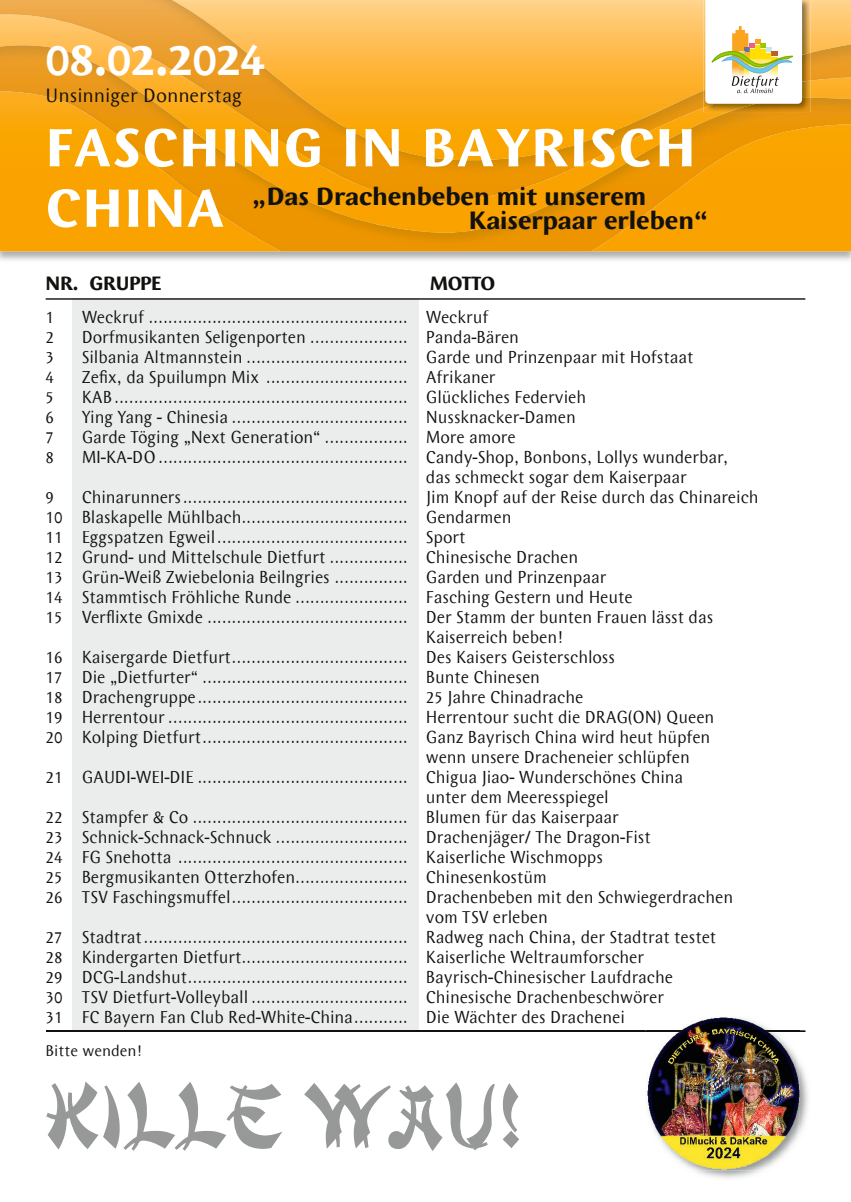
<style>
.page{position:relative;width:851px;height:1202px;background:#fff}
.page>*{position:absolute;margin:0;border:0;box-sizing:border-box;transform-origin:0 0}
.t1{font:90px "Deng Thick";color:#979998}
.t2{font:700 56px "Wunderlich";letter-spacing:.03em;color:#fff}
.t3{font:700 48px "Wunderlich";color:#fff}
.t4{font:700 26px/24px "Wunderlich";color:#11110f}
.t5{font:20px "Wunderlich";color:#11110f}
.t6{font:700 20px "Wunderlich";letter-spacing:-.02em;color:#11110f}
.t7{font:18px/20px "Wunderlich";letter-spacing:-.005em;color:#11110f;scale:.96 1}
.t8{font:16px "Wunderlich";color:#11110f}
.s1{font-size:56px;color:#fff}
</style>
<div class="page">
<div style="left:72px;top:298px;width:346px;height:734px;background:#ebecec"></div>
<hr style="left:46px;top:298px;width:759px;height:2px;background:#11110f">
<img style="left:0;top:251px;width:850px;height:10px">
<svg style="left:0;top:0;width:850px;height:251px;background:#fcb12e"></svg>
<img style="left:0;top:0;width:264px;height:67px">
<img style="left:810px;top:44px;width:40px;height:37px">
<img style="left:170px;top:67px;width:188px;height:67px">
<img style="left:566px;top:91px;width:137px;height:28px">
<img style="left:271px;top:134px;width:295px;height:48px">
<img style="left:0;top:45px;width:170px;height:69px">
<img style="left:709px;top:98px;width:141px;height:69px">
<img style="left:87px;top:114px;width:184px;height:69px">
<img style="left:566px;top:119px;width:143px;height:132px">
<img style="left:177px;top:182px;width:390px;height:69px">
<img style="left:703px;top:0;width:107px;height:112px">
<img style="left:703px;top:53px;width:107px;height:55px">
<img style="left:728px;top:98px;width:82px;height:14px">
<svg style="left:705px;top:0;width:96px;height:104px"></svg>
<hr style="left:46px;top:1030px;width:759px;height:2px;background:#11110f">
<img style="left:694px;top:1030px;width:114px;height:148px">
<img style="left:645px;top:1030px;width:160px;height:2px">
<img style="left:647px;top:1017px;width:152px;height:153px">
<img style="left:646px;top:1030px;width:153px;height:2px">
<h3 class="t3" style="left:46px;top:32px;width:220px">08.02.2024</h3>
<p class="t5" style="left:46px;top:84px;width:198px">Unsinniger Donnerstag</p>
<h2 class="t2" style="left:46px;top:116px;width:651px">FASCHING IN BAYRISCH</h2>
<h3 class="t4" style="left:468px;top:184px;width:241px;text-indent:-423px"><span class="s1">CHINA</span> „Das Drachenbeben mit unserem<br>Kaiserpaar erleben“</h3>
<p class="t6" style="left:46px;top:272px;width:117px">NR. GRUPPE</p>
<p class="t6" style="left:430px;top:272px;width:67px">MOTTO</p>
<p class="t7" style="left:46px;top:308px;width:10px">1</p>
<p class="t7" style="left:82px;top:308px;width:425px">Weckruf ..................................................... Weckruf</p>
<p class="t7" style="left:46px;top:328px;width:10px">2</p>
<p class="t7" style="left:82px;top:328px;width:457px">Dorfmusikanten Seligenporten .................... Panda-Bären</p>
<p class="t7" style="left:46px;top:348px;width:10px">3</p>
<p class="t7" style="left:82px;top:348px;width:639px">Silbania Altmannstein ................................. Garde und Prinzenpaar mit Hofstaat</p>
<p class="t7" style="left:46px;top:368px;width:10px">4</p>
<p class="t7" style="left:82px;top:368px;width:432px">Zefix, da Spuilumpn Mix ............................. Afrikaner</p>
<p class="t7" style="left:46px;top:388px;width:10px">5</p>
<p class="t7" style="left:82px;top:388px;width:527px">KAB ............................................................ Glückliches Federvieh</p>
<p class="t7" style="left:46px;top:408px;width:10px">6</p>
<p class="t7" style="left:82px;top:408px;width:516px">Ying Yang - Chinesia .................................... Nussknacker-Damen</p>
<p class="t7" style="left:46px;top:428px;width:10px">7</p>
<p class="t7" style="left:82px;top:428px;width:453px">Garde Töging „Next Generation“ ................. More amore</p>
<p class="t7" style="left:46px;top:448px;width:10px">8</p>
<p class="t7" style="left:426px;top:448px;width:316px;text-indent:-344px">MI-KA-DO ................................................... Candy-Shop, Bonbons, Lollys wunderbar, das schmeckt sogar dem Kaiserpaar</p>
<p class="t7" style="left:46px;top:488px;width:10px">9</p>
<p class="t7" style="left:82px;top:488px;width:706px">Chinarunners .............................................. Jim Knopf auf der Reise durch das Chinareich</p>
<p class="t7" style="left:46px;top:508px;width:486px">10 Blaskapelle Mühlbach .................................. Gendarmen</p>
<p class="t7" style="left:46px;top:528px;width:439px">11 Eggspatzen Egweil ....................................... Sport</p>
<p class="t7" style="left:46px;top:548px;width:556px">12 Grund- und Mittelschule Dietfurt ................ Chinesische Drachen</p>
<p class="t7" style="left:46px;top:568px;width:585px">13 Grün-Weiß Zwiebelonia Beilngries ............... Garden und Prinzenpaar</p>
<p class="t7" style="left:46px;top:587px;width:613px">14 Stammtisch Fröhliche Runde ....................... Fasching Gestern und Heute</p>
<p class="t7" style="left:46px;top:607px;width:696px">15 Verflixte Gmixde ......................................... Der Stamm der bunten Frauen lässt das</p>
<p class="t7" style="left:426px;top:627px;width:144px">Kaiserreich beben!</p>
<p class="t7" style="left:46px;top:647px;width:594px">16 Kaisergarde Dietfurt .................................... Des Kaisers Geisterschloss</p>
<p class="t7" style="left:46px;top:667px;width:516px">17 Die „Dietfurter“ .......................................... Bunte Chinesen</p>
<p class="t7" style="left:46px;top:687px;width:561px">18 Drachengruppe ........................................... 25 Jahre Chinadrache</p>
<p class="t7" style="left:46px;top:707px;width:698px">19 Herrentour ................................................. Herrentour sucht die DRAG(ON) Queen</p>
<p class="t7" style="left:46px;top:727px;width:693px">20 Kolping Dietfurt .......................................... Ganz Bayrisch China wird heut hüpfen</p>
<p class="t7" style="left:426px;top:747px;width:276px">wenn unsere Dracheneier schlüpfen</p>
<p class="t7" style="left:46px;top:767px;width:665px">21 GAUDI-WEI-DIE ........................................... Chigua Jiao- Wunderschönes China</p>
<p class="t7" style="left:426px;top:787px;width:192px">unter dem Meeresspiegel</p>
<p class="t7" style="left:46px;top:807px;width:598px">22 Stampfer &amp; Co ............................................ Blumen für das Kaiserpaar</p>
<p class="t7" style="left:46px;top:827px;width:631px">23 Schnick-Schnack-Schnuck ........................... Drachenjäger/ The Dragon-Fist</p>
<p class="t7" style="left:46px;top:847px;width:582px">24 FG Snehotta ............................................... Kaiserliche Wischmopps</p>
<p class="t7" style="left:46px;top:867px;width:523px">25 Bergmusikanten Otterzhofen ....................... Chinesenkostüm</p>
<p class="t7" style="left:46px;top:887px;width:717px">26 TSV Faschingsmuffel .................................... Drachenbeben mit den Schwiegerdrachen</p>
<p class="t7" style="left:426px;top:907px;width:128px">vom TSV erleben</p>
<p class="t7" style="left:46px;top:927px;width:700px">27 Stadtrat ...................................................... Radweg nach China, der Stadtrat testet</p>
<p class="t7" style="left:46px;top:947px;width:624px">28 Kindergarten Dietfurt.................................. Kaiserliche Weltraumforscher</p>
<p class="t7" style="left:46px;top:967px;width:655px">29 DCG-Landshut ............................................. Bayrisch-Chinesischer Laufdrache</p>
<p class="t7" style="left:46px;top:987px;width:645px">30 TSV Dietfurt-Volleyball ................................ Chinesische Drachenbeschwörer</p>
<p class="t7" style="left:46px;top:1007px;width:604px">31 FC Bayern Fan Club Red-White-China ........... Die Wächter des Drachenei</p>
<p class="t8" style="left:46px;top:1042px;width:98px">Bitte wenden!</p>
<h1 class="t1" style="left:46px;top:1059px;width:480px">KILLE WAU!</h1>
</div>
